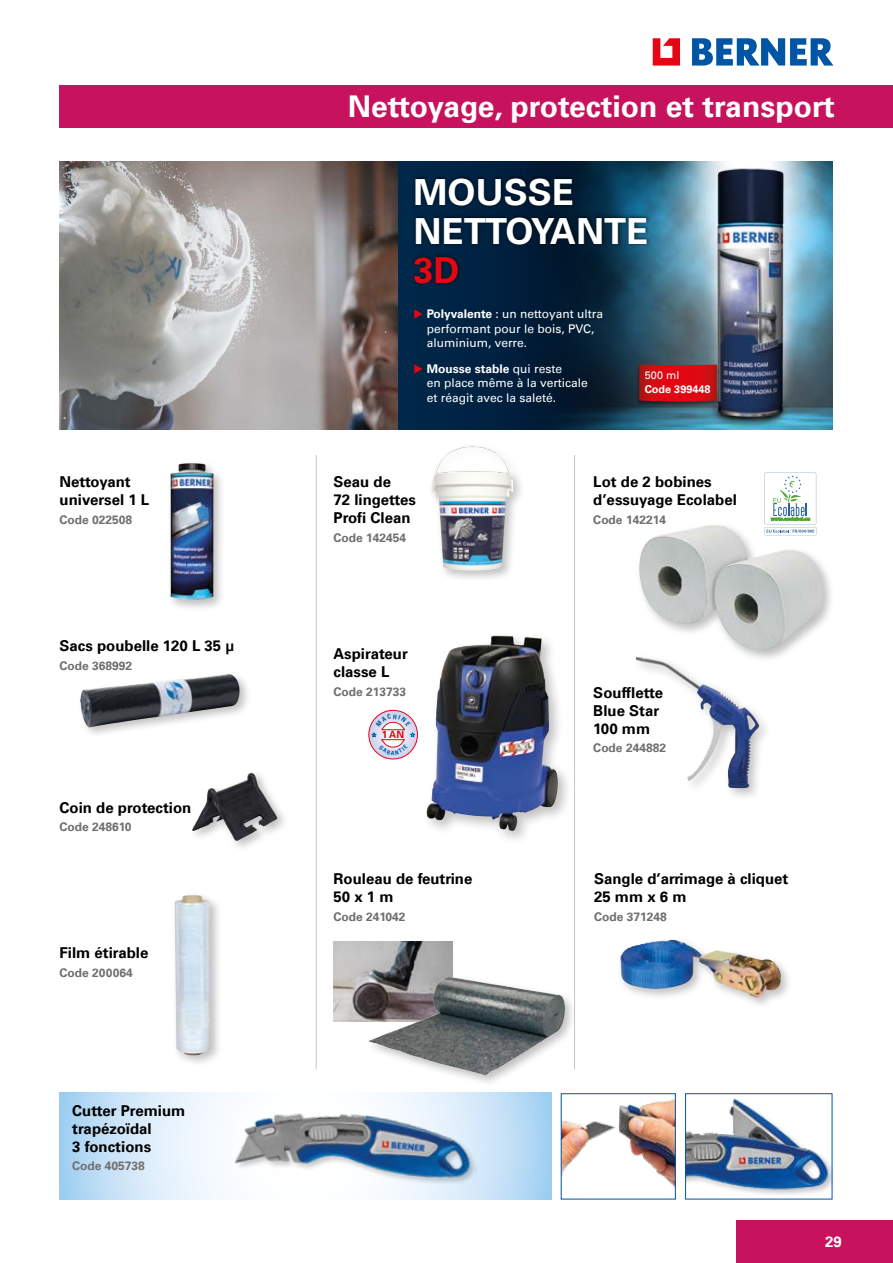
<style>
.page{position:relative;width:893px;height:1263px;background:#fff}
.page>*{position:absolute;margin:0;border:0;box-sizing:border-box;transform-origin:0 0}
.t1{font:700 36px/38.8px "Univers LT";color:#fff}
.t2{font:700 36px "Univers LT";color:#e30613}
.t3{font:700 30px "Univers LT";color:#fff}
.t4{font:700 15px/18px "Univers LT";color:#000}
.t5{font:700 15px "Univers LT";color:#fff}
.t6{font:12px/14.4px "Univers LT";color:#fff}
.t7{font:700 12px "Univers LT";color:#706f6f}
.t8{font:700 10.8px "Univers LT";color:#fff}
.t9{font:10.8px "Univers LT";color:#fff}
.t10{font:700 10.05px "Univers LT";color:#e30613}
.s1{color:#e30613}
.s2{font-weight:700}
</style>
<div class="page">
<svg style="left:692px;top:38px;width:141px;height:28px"></svg>
<svg style="left:653px;top:38px;width:27px;height:28px"></svg>
<img style="left:698px;top:161px;width:134px;height:268px">
<svg style="left:60px;top:161px;width:638px;height:268px;background:#143852"></svg>
<div style="left:736px;top:1220px;width:157px;height:43px;background:#c7135d"></div>
<div style="left:60px;top:85px;width:833px;height:43px;background:#c7135d"></div>
<img style="left:60px;top:162px;width:338px;height:267px">
<div style="left:167px;top:460px;width:59px;height:152px;background:#000;opacity:.25"></div>
<img style="left:170px;top:463px;width:44px;height:137px">
<div style="left:428px;top:442px;width:97px;height:141px;background:#000;opacity:.25"></div>
<img style="left:432px;top:445px;width:81px;height:126px">
<div style="left:636px;top:521px;width:200px;height:142px;background:#000;opacity:.25"></div>
<img style="left:639px;top:525px;width:184px;height:125px">
<svg style="left:764px;top:473px;width:52px;height:62px"></svg>
<div style="left:77px;top:670px;width:174px;height:69px;background:#000;opacity:.25"></div>
<img style="left:80px;top:674px;width:160px;height:53px">
<div style="left:422px;top:631px;width:151px;height:215px;background:#000;opacity:.25"></div>
<img style="left:426px;top:636px;width:132px;height:195px">
<div style="left:632px;top:653px;width:140px;height:149px;background:#000;opacity:.25"></div>
<img style="left:636px;top:657px;width:78px;height:116px">
<div style="left:189px;top:769px;width:100px;height:84px;background:#000;opacity:.25"></div>
<img style="left:192px;top:772px;width:86px;height:69px">
<img style="left:333px;top:941px;width:120px;height:80px">
<div style="left:365px;top:973px;width:212px;height:114px;background:#000;opacity:.25"></div>
<img style="left:368px;top:977px;width:165px;height:98px">
<div style="left:617px;top:936px;width:176px;height:73px;background:#000;opacity:.25"></div>
<img style="left:620px;top:940px;width:161px;height:59px">
<div style="left:171px;top:891px;width:52px;height:176px;background:#000;opacity:.25"></div>
<img style="left:175px;top:895px;width:35px;height:161px">
<svg style="left:60px;top:1093px;width:492px;height:106px"></svg>
<img style="left:229px;top:1099px;width:253px;height:97px">
<img style="left:687px;top:1098px;width:143px;height:97px">
<div style="left:685px;top:1093px;width:147px;height:106px;border:1px solid #0056a4"></div>
<img style="left:563px;top:1099px;width:111px;height:88px">
<div style="left:561px;top:1093px;width:115px;height:106px;border:1px solid #0056a4"></div>
<div style="left:410px;top:174px;width:241px;height:113px;background:#000;opacity:.75"></div>
<div style="left:637px;top:365px;width:82px;height:42px;background:#000;opacity:.43"></div>
<svg style="left:639px;top:364px;width:78px;height:39px;background:#c70f16"></svg>
<hr style="left:316px;top:455px;width:1px;height:614px;background:#c6c6c6">
<hr style="left:574px;top:455px;width:1px;height:614px;background:#c6c6c6">
<svg style="left:368px;top:710px;width:50px;height:49px"></svg>
<p class="t4" style="left:60px;top:473px;width:91px">Nettoyant universel 1 L</p>
<p class="t7" style="left:60px;top:512px;width:74px">Code 022508</p>
<p class="t4" style="left:60px;top:637px;width:177px">Sacs poubelle 120 L 35 µ</p>
<p class="t7" style="left:60px;top:658px;width:74px">Code 368992</p>
<p class="t4" style="left:60px;top:798px;width:133px">Coin de protection</p>
<p class="t7" style="left:60px;top:820px;width:73px">Code 248610</p>
<p class="t4" style="left:60px;top:944px;width:90px">Film étirable</p>
<p class="t7" style="left:60px;top:966px;width:75px">Code 200064</p>
<p class="t4" style="left:72px;top:1101px;width:115px">Cutter Premium trapézoïdal<br>3 fonctions</p>
<p class="t7" style="left:72px;top:1159px;width:74px">Code 405738</p>
<h2 class="t3" style="left:348px;top:89px;width:489px">Nettoyage, protection et transport</h2>
<h1 class="t1" style="left:414px;top:173px;width:236px">MOUSSE<br>NETTOYANTE</h1>
<h1 class="t2" style="left:414px;top:249px;width:48px">3D</h1>
<p class="t6" style="left:427px;top:307px;width:178px;text-indent:-13px"><span class="s1">◆</span> <span class="s2">Polyvalente</span> : un nettoyant ultra performant pour le bois, PVC, aluminium, verre.</p>
<p class="t6" style="left:427px;top:361px;width:163px;text-indent:-13px"><span class="s1">◆</span> <span class="s2">Mousse stable</span> qui reste<br>en place même à la verticale et réagit avec la saleté.</p>
<p class="t9" style="left:645px;top:369px;width:36px">500 ml</p>
<p class="t8" style="left:645px;top:383px;width:67px">Code 399448</p>
<p class="t4" style="left:333px;top:473px;width:84px">Seau de<br>72 lingettes<br>Profi Clean</p>
<p class="t7" style="left:333px;top:530px;width:74px">Code 142454</p>
<p class="t4" style="left:333px;top:645px;width:76px">Aspirateur classe L</p>
<p class="t7" style="left:333px;top:685px;width:74px">Code 213733</p>
<p class="t10" style="left:382px;top:729px;width:24px">1 AN</p>
<p class="t4" style="left:333px;top:870px;width:140px">Rouleau de feutrine<br>50 x 1 m</p>
<p class="t7" style="left:333px;top:910px;width:73px">Code 241042</p>
<p class="t4" style="left:593px;top:473px;width:145px">Lot de 2 bobines d’essuyage Ecolabel</p>
<p class="t7" style="left:593px;top:513px;width:74px">Code 142214</p>
<p class="t4" style="left:593px;top:683px;width:71px">Soufflette<br>Blue Star<br>100 mm</p>
<p class="t7" style="left:593px;top:741px;width:74px">Code 244882</p>
<p class="t4" style="left:594px;top:870px;width:196px">Sangle d’arrimage à cliquet<br>25 mm x 6 m</p>
<p class="t7" style="left:594px;top:910px;width:74px">Code 371248</p>
<p class="t5" style="left:825px;top:1233px;width:18px">29</p>
</div>
